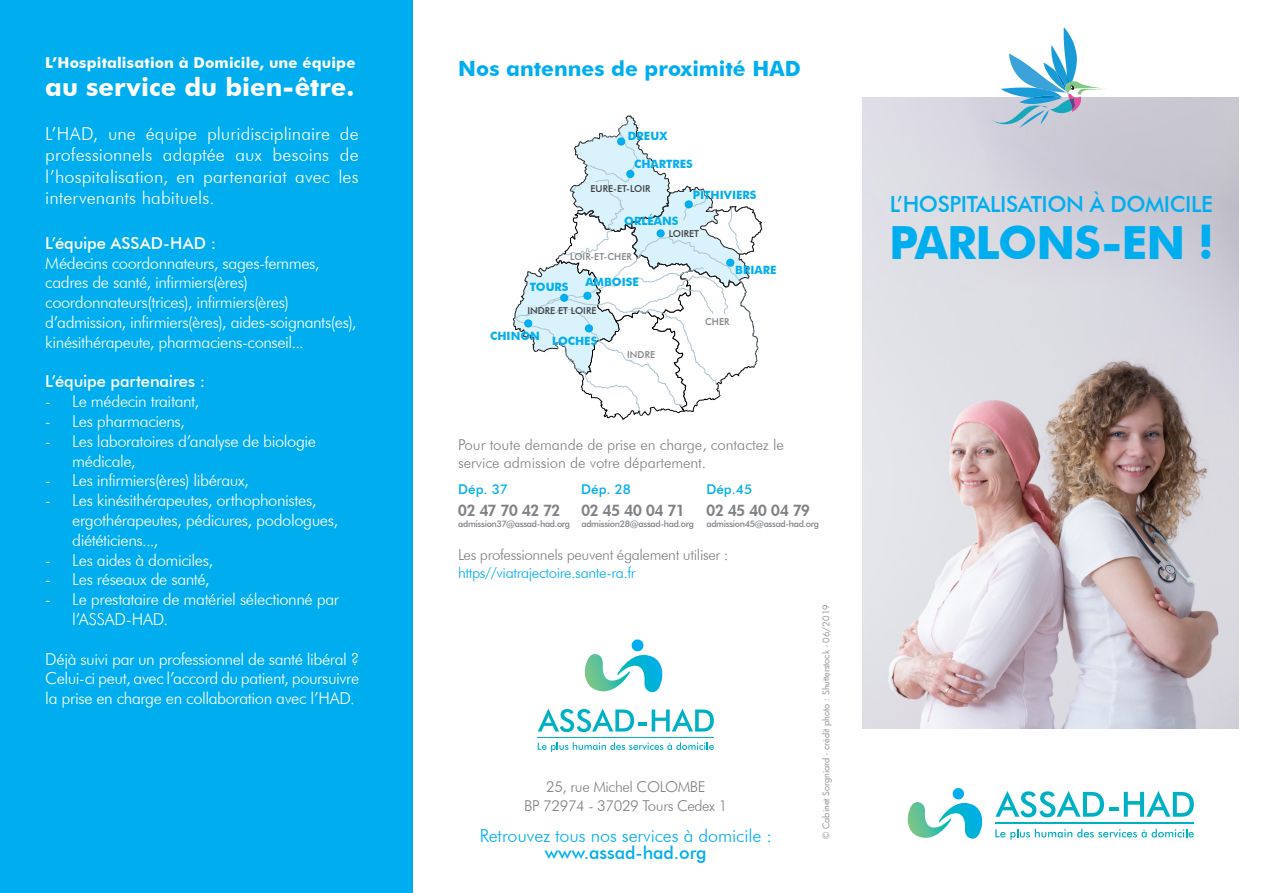
<style>
.page{position:relative;width:1263px;height:893px;background:#fff}
.page>*{position:absolute;margin:0;border:0;box-sizing:border-box;transform-origin:0 0}
.t1{font:700 45.75px "Futura BT";letter-spacing:-.02em;color:#00aeef}
.t2{font:700 25.5px "Futura BT";color:#fff}
.t3{font:500 22.2px "Futura BT";letter-spacing:-.02em;color:#00aeef}
.t4{font:700 21px "Futura BT";letter-spacing:.005em;color:#00aeef}
.t5{font:300 18px/21.6px "Futura BT";letter-spacing:.005em;color:#fff;text-align:justify}
.t6{font:300 18px "Futura BT";letter-spacing:-.005em;color:#00aeef}
.t7{font:500 18px "Futura BT";letter-spacing:-.005em;color:#00aeef}
.t8{font:300 16.5px/19.8px "Futura BT";letter-spacing:-.025em;color:#fff}
.t9{font:500 16.5px "Futura BT";letter-spacing:-.005em;color:#fff}
.t10{font:300 15px "Futura BT";letter-spacing:-.025em;color:#808285}
.t11{font:300 15px/18px "Futura BT";letter-spacing:-.005em;color:#808285}
.t12{font:700 15px "Futura BT";letter-spacing:.01em;color:#fff}
.t13{font:300 15px "Futura BT";letter-spacing:-.025em;color:#00aeef}
.t14{font:800 15px "Futura";letter-spacing:-.01em;color:#808285}
.t15{font:500 13.5px "Futura BT";color:#00aeef}
.t16{font:700 11.4px "Futura BT";color:#00aeef}
.t17{font:500 9.6px "Futura BT";color:#3e3e3f}
.t18{font:500 9.6px "Futura BT";color:#808285}
.t19{font:500 9px "Futura BT";letter-spacing:-.035em;color:#808285}
.t20{font:9px "Futura";letter-spacing:-.005em;color:#939598}
</style>
<div class="page">
<svg style="left:513px;top:116px;width:249px;height:304px"></svg>
<div style="left:626px;top:170px;width:8px;height:8px;background:#00aeef;border-radius:50%"></div>
<svg style="left:656px;top:229px;width:9px;height:9px"></svg>
<div style="left:583px;top:292px;width:8px;height:8px;background:#00aeef;border-radius:50%"></div>
<div style="left:585px;top:324px;width:8px;height:9px;background:#00aeef;border-radius:50%"></div>
<div style="left:524px;top:319px;width:8px;height:8px;background:#00aeef;border-radius:50%"></div>
<div style="left:560px;top:294px;width:8px;height:8px;background:#00aeef;border-radius:50%"></div>
<div style="left:617px;top:137px;width:8px;height:9px;background:#00aeef;border-radius:50%"></div>
<div style="left:726px;top:259px;width:8px;height:8px;background:#00aeef;border-radius:50%"></div>
<div style="left:685px;top:200px;width:8px;height:8px;background:#00aeef;border-radius:50%"></div>
<img style="left:863px;top:98px;width:375px;height:631px">
<svg style="left:991px;top:27px;width:118px;height:101px"></svg>
<svg style="left:907px;top:788px;width:76px;height:51px"></svg>
<svg style="left:995px;top:829px;width:199px;height:11px"></svg>
<svg style="left:995px;top:791px;width:123px;height:26px"></svg>
<svg style="left:1124px;top:791px;width:70px;height:26px"></svg>
<hr style="left:995px;top:823px;width:199px;height:1px;background:#00b0c5">
<div style="left:0;top:0;width:412px;height:893px;background:#00aeef"></div>
<svg style="left:584px;top:639px;width:79px;height:54px"></svg>
<svg style="left:538px;top:742px;width:176px;height:10px"></svg>
<svg style="left:538px;top:709px;width:176px;height:23px"></svg>
<hr style="left:538px;top:737px;width:176px;height:1px;background:#00b0c5">
<p class="t12" style="left:45px;top:53px;width:312px">L’Hospitalisation à Domicile, une équipe</p>
<p class="t2" style="left:45px;top:72px;width:310px">au service du bien-être.</p>
<p class="t5" style="left:45px;top:122px;width:315px">L’HAD, une équipe pluridisciplinaire de professionnels adaptée aux besoins de l’hospitalisation, en partenariat avec les intervenants habituels.</p>
<p class="t9" style="left:45px;top:233px;width:172px">L’équipe ASSAD-HAD :</p>
<p class="t8" style="left:45px;top:253px;width:276px">Médecins coordonnateurs, sages-femmes,</p>
<p class="t8" style="left:45px;top:273px;width:313px">cadres de santé, infirmiers(ères) coordonnateurs(trices), infirmiers(ères) d’admission, infirmiers(ères), aides-soignants(es), kinésithérapeute, pharmaciens-conseil...</p>
<p class="t9" style="left:45px;top:372px;width:161px">L’équipe partenaires :</p>
<p class="t8" style="left:45px;top:391px;width:155px">- Le médecin traitant,</p>
<p class="t8" style="left:45px;top:411px;width:141px">- Les pharmaciens,</p>
<p class="t8" style="left:72px;top:431px;width:245px;text-indent:-27px">- Les laboratoires d’analyse de biologie médicale,</p>
<p class="t8" style="left:45px;top:471px;width:205px">- Les infirmiers(ères) libéraux,</p>
<p class="t8" style="left:72px;top:490px;width:267px;text-indent:-27px">- Les kinésithérapeutes, orthophonistes, ergothérapeutes, pédicures, podologues, diététiciens...,</p>
<p class="t8" style="left:45px;top:550px;width:169px">- Les aides à domiciles,</p>
<p class="t8" style="left:45px;top:570px;width:166px">- Les réseaux de santé,</p>
<p class="t8" style="left:72px;top:589px;width:268px;text-indent:-27px">- Le prestataire de matériel sélectionné par l’ASSAD-HAD.</p>
<p class="t8" style="left:45px;top:649px;width:315px">Déjà suivi par un professionnel de santé libéral ?</p>
<p class="t8" style="left:45px;top:669px;width:315px">Celui-ci peut, avec l’accord du patient, poursuivre la prise en charge en collaboration avec l’HAD.</p>
<p class="t4" style="left:458px;top:55px;width:344px">Nos antennes de proximité HAD</p>
<p class="t16" style="left:628px;top:129px;width:41px">DREUX</p>
<p class="t16" style="left:634px;top:157px;width:60px">CHARTRES</p>
<p class="t17" style="left:591px;top:183px;width:61px">EURE-ET-LOIR</p>
<p class="t16" style="left:624px;top:214px;width:56px">ORLÉANS</p>
<p class="t16" style="left:693px;top:188px;width:65px">PITHIVIERS</p>
<p class="t18" style="left:570px;top:250px;width:63px">LOIR-ET-CHER</p>
<p class="t16" style="left:530px;top:280px;width:40px">TOURS</p>
<p class="t16" style="left:585px;top:275px;width:55px">AMBOISE</p>
<p class="t17" style="left:527px;top:305px;width:70px">INDRE ET LOIRE</p>
<p class="t16" style="left:490px;top:329px;width:51px">CHINON</p>
<p class="t16" style="left:552px;top:334px;width:47px">LOCHES</p>
<p class="t18" style="left:627px;top:349px;width:29px">INDRE</p>
<p class="t17" style="left:669px;top:228px;width:32px">LOIRET</p>
<p class="t16" style="left:735px;top:263px;width:43px">BRIARE</p>
<p class="t18" style="left:705px;top:316px;width:26px">CHER</p>
<p class="t11" style="left:458px;top:436px;width:327px">Pour toute demande de prise en charge, contactez le service admission de votre département.</p>
<p class="t15" style="left:458px;top:481px;width:51px">Dép. 37</p>
<p class="t15" style="left:581px;top:481px;width:51px">Dép. 28</p>
<p class="t15" style="left:706px;top:481px;width:47px">Dép.45</p>
<p class="t14" style="left:458px;top:500px;width:103px">02 47 70 42 72</p>
<p class="t14" style="left:581px;top:500px;width:105px">02 45 40 04 71</p>
<p class="t14" style="left:706px;top:500px;width:105px">02 45 40 04 79</p>
<p class="t19" style="left:458px;top:519px;width:113px">admission37@assad-had.org</p>
<p class="t19" style="left:581px;top:519px;width:114px">admission28@assad-had.org</p>
<p class="t19" style="left:706px;top:519px;width:114px">admission45@assad-had.org</p>
<p class="t10" style="left:458px;top:546px;width:272px">Les professionnels peuvent également utiliser :</p>
<p class="t13" style="left:458px;top:564px;width:179px">https//viatrajectoire.sante-ra.fr</p>
<p class="t10" style="left:546px;top:777px;width:161px">25, rue Michel COLOMBE</p>
<p class="t10" style="left:524px;top:797px;width:205px">BP 72974 - 37029 Tours Cedex 1</p>
<p class="t6" style="left:480px;top:825px;width:294px">Retrouvez tous nos services à domicile :</p>
<p class="t7" style="left:545px;top:842px;width:163px">www.assad-had.org</p>
<p class="t20" style="left:820px;top:839px;width:236px;rotate:-90deg">© Cabinet Sorgniard - crédit photo : Shutterstock - 06/2019</p>
<p class="t3" style="left:890px;top:190px;width:324px">L’HOSPITALISATION À DOMICILE</p>
<p class="t1" style="left:889px;top:215px;width:326px">PARLONS-EN !</p>
</div>
